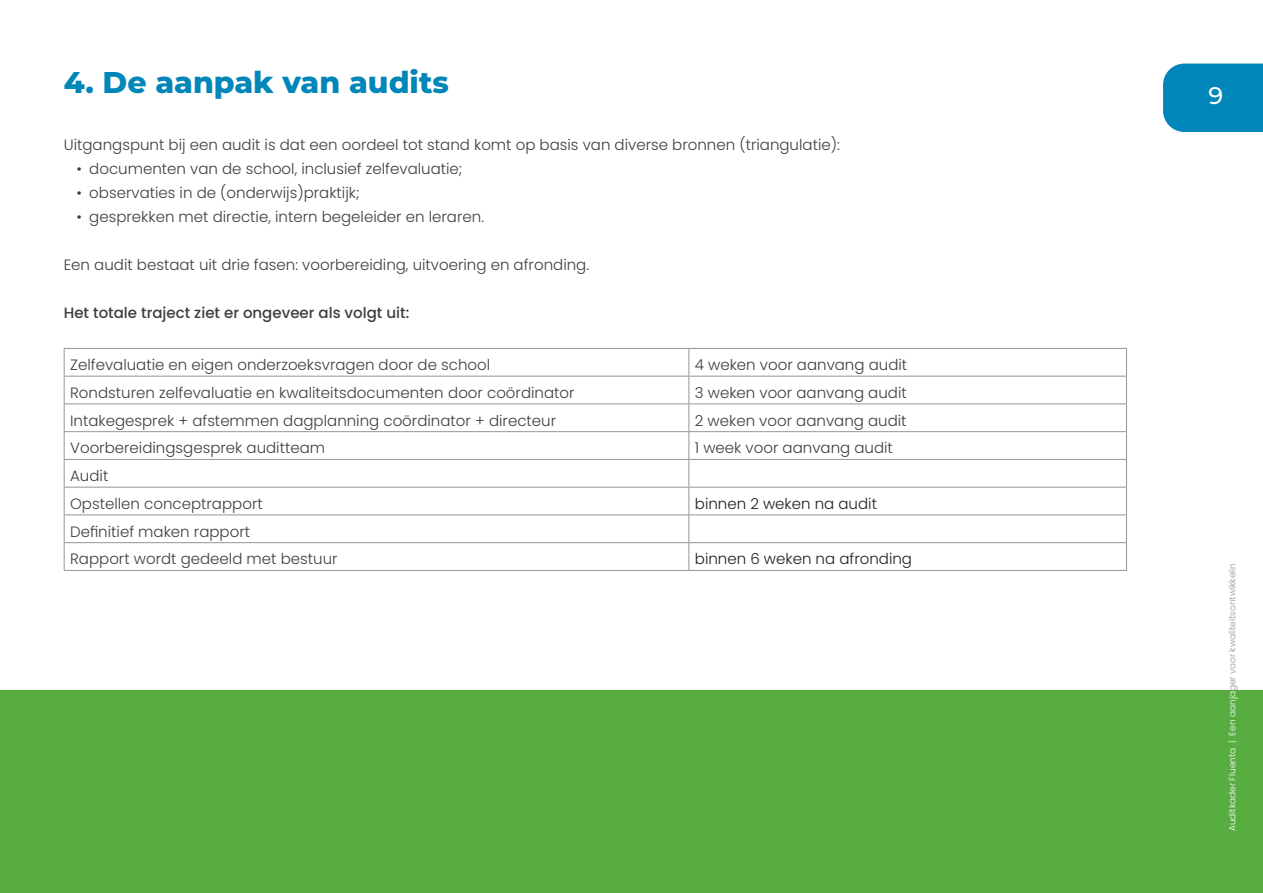
<style>
.page{position:relative;width:1263px;height:893px;background:#fff}
.page>*{position:absolute;margin:0;border:0;box-sizing:border-box;transform-origin:0 0}
.t1{font:800 30px "Montserrat";color:#0086b8}
.t2{font:500 24px "Montserrat";color:#fff}
.t3{font:300 15px/27.8px "Poppins";color:#3e3e3f}
.t4{font:500 15px "Poppins";color:#3e3e3f}
.t5{font:300 15px "Poppins";color:#231f20}
.t6{font:300 9px "Poppins";color:#939598}
.s1{color:#fff}
</style>
<div class="page">
<div style="left:1163px;top:64px;width:100px;height:68px;background:#0086b8"></div>
<hr style="left:64px;top:348px;width:625px;height:1px;background:#939598">
<hr style="left:689px;top:348px;width:438px;height:1px;background:#939598">
<hr style="left:64px;top:376px;width:625px;height:1px;background:#939598">
<hr style="left:689px;top:376px;width:438px;height:1px;background:#939598">
<hr style="left:64px;top:404px;width:625px;height:1px;background:#939598">
<hr style="left:689px;top:404px;width:438px;height:1px;background:#939598">
<hr style="left:64px;top:431px;width:625px;height:1px;background:#939598">
<hr style="left:689px;top:431px;width:438px;height:1px;background:#939598">
<hr style="left:64px;top:459px;width:625px;height:1px;background:#939598">
<hr style="left:689px;top:459px;width:438px;height:1px;background:#939598">
<hr style="left:64px;top:487px;width:625px;height:1px;background:#939598">
<hr style="left:689px;top:487px;width:438px;height:1px;background:#939598">
<hr style="left:64px;top:514px;width:625px;height:1px;background:#939598">
<hr style="left:689px;top:514px;width:438px;height:1px;background:#939598">
<hr style="left:64px;top:542px;width:625px;height:1px;background:#939598">
<svg style="left:64px;top:349px;width:1px;height:221px"></svg>
<hr style="left:689px;top:542px;width:438px;height:1px;background:#939598">
<svg style="left:688px;top:349px;width:1px;height:221px"></svg>
<svg style="left:1126px;top:349px;width:1px;height:221px"></svg>
<hr style="left:64px;top:570px;width:625px;height:1px;background:#939598">
<hr style="left:689px;top:570px;width:438px;height:1px;background:#939598">
<div style="left:0;top:690px;width:1263px;height:203px;background:#58ad40"></div>
<h1 class="t1" style="left:64px;top:60px;width:387px">4. De aanpak van audits</h1>
<p class="t3" style="left:64px;top:131px;width:778px">Uitgangspunt bij een audit is dat een oordeel tot stand komt op basis van diverse bronnen (triangulatie):</p>
<p class="t3" style="left:77px;top:155px;width:387px">• documenten van de school, inclusief zelfevaluatie;</p>
<p class="t3" style="left:77px;top:179px;width:284px">• observaties in de (onderwijs)praktijk;</p>
<p class="t3" style="left:77px;top:203px;width:409px">• gesprekken met directie, intern begeleider en leraren.</p>
<p class="t3" style="left:64px;top:251px;width:527px">Een audit bestaat uit drie fasen: voorbereiding, uitvoering en afronding.</p>
<p class="t4" style="left:64px;top:304px;width:347px">Het totale traject ziet er ongeveer als volgt uit:</p>
<p class="t3" style="left:70px;top:351px;width:421px">Zelfevaluatie en eigen onderzoeksvragen door de school</p>
<p class="t3" style="left:695px;top:351px;width:214px">4 weken voor aanvang audit</p>
<p class="t3" style="left:70px;top:379px;width:506px">Rondsturen zelfevaluatie en kwaliteitsdocumenten door coördinator</p>
<p class="t3" style="left:695px;top:379px;width:213px">3 weken voor aanvang audit</p>
<p class="t3" style="left:70px;top:407px;width:487px">Intakegesprek + afstemmen dagplanning coördinator + directeur</p>
<p class="t3" style="left:695px;top:407px;width:213px">2 weken voor aanvang audit</p>
<p class="t3" style="left:70px;top:434px;width:256px">Voorbereidingsgesprek auditteam</p>
<p class="t3" style="left:695px;top:434px;width:200px">1 week voor aanvang audit</p>
<p class="t3" style="left:70px;top:462px;width:194px">Audit<br>Opstellen conceptrapport</p>
<p class="t5" style="left:695px;top:495px;width:184px">binnen 2 weken na audit</p>
<p class="t3" style="left:70px;top:518px;width:269px">Definitief maken rapport<br>Rapport wordt gedeeld met bestuur</p>
<p class="t5" style="left:695px;top:550px;width:219px">binnen 6 weken na afronding</p>
<h2 class="t2" style="left:1208px;top:78px;width:16px">9</h2>
<p class="t6" style="left:1227px;top:831px;width:270px;rotate:-90deg"><span class="s1">Auditkader Fluenta | Een aanja</span>ger voor kwaliteitsontwikkelin</p>
</div>
